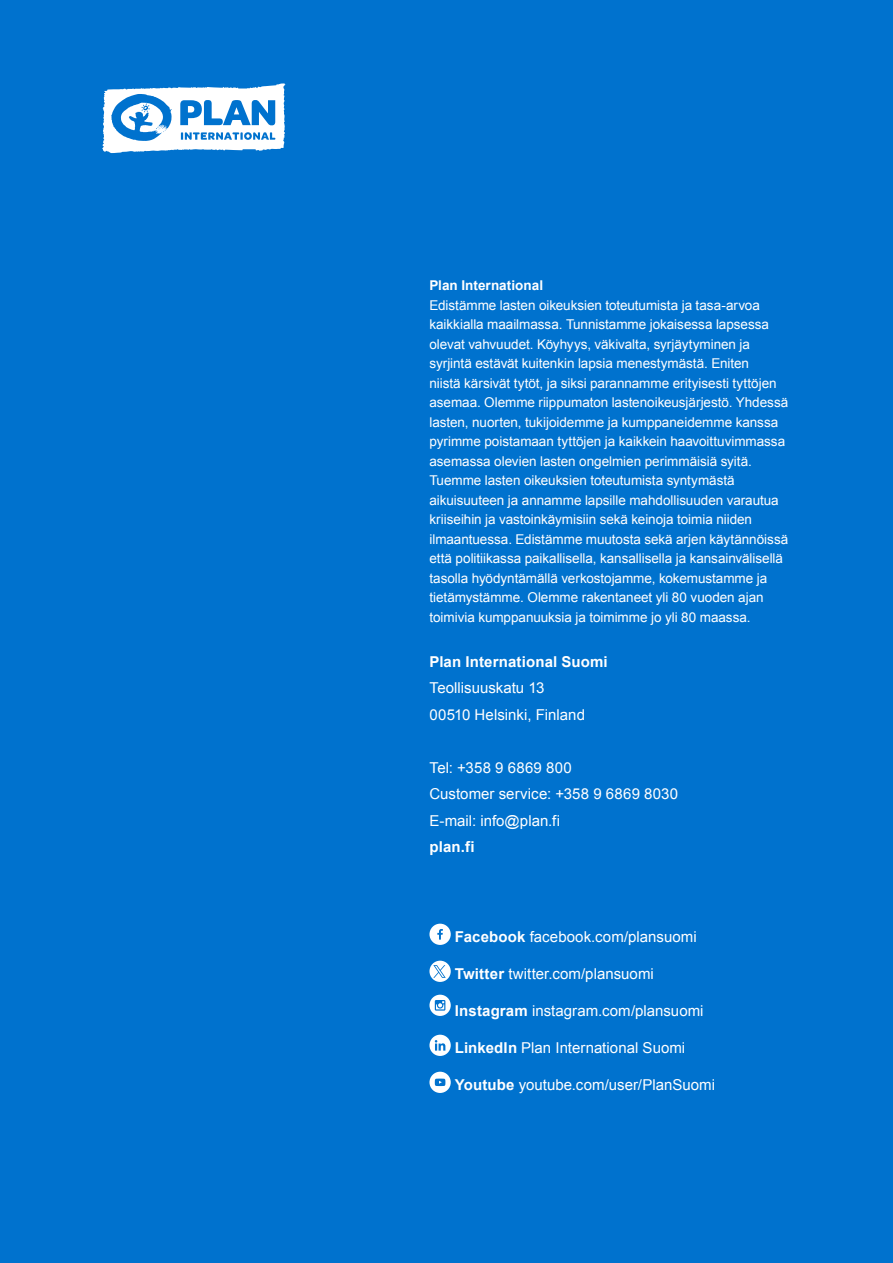
<style>
.page{position:relative;width:893px;height:1263px;background:#fff}
.page>*{position:absolute;margin:0;border:0;box-sizing:border-box;transform-origin:0 0}
.Leipä{font:15px "Arial";color:#fff}
.Leipä-2{font:700 15px "Arial";letter-spacing:.01em;color:#fff}
.leipä{font:13.5px/19.5px "Arial";letter-spacing:-.005em;color:#fff}
.leipä-2{font:700 13.5px "Arial";letter-spacing:.005em;color:#fff}
.s1{font-weight:700}
</style>
<div class="page">
<div style="left:1px;top:1px;width:892px;height:1262px;background:#0072ce"></div>
<svg style="left:429px;top:924px;width:22px;height:21px"></svg>
<div style="left:429px;top:961px;width:22px;height:21px;background:#fff;border-radius:50%"></div>
<svg style="left:429px;top:995px;width:22px;height:21px"></svg>
<svg style="left:429px;top:1035px;width:22px;height:21px"></svg>
<svg style="left:429px;top:1072px;width:22px;height:21px"></svg>
<svg style="left:102px;top:83px;width:183px;height:70px"></svg>
<svg style="left:433px;top:965px;width:13px;height:13px"></svg>
<p class="leipä-2" style="left:429px;top:277px;width:115px">Plan International</p>
<p class="leipä" style="left:429px;top:296px;width:360px">Edistämme lasten oikeuksien toteutumista ja tasa-arvoa kaikkialla maailmassa. Tunnistamme jokaisessa lapsessa olevat vahvuudet. Köyhyys, väkivalta, syrjäytyminen ja syrjintä estävät kuitenkin lapsia menestymästä. Eniten<br>niistä kärsivät tytöt, ja siksi parannamme erityisesti tyttöjen asemaa. Olemme riippumaton lastenoikeusjärjestö. Yhdessä lasten, nuorten, tukijoidemme ja kumppaneidemme kanssa pyrimme poistamaan tyttöjen ja kaikkein haavoittuvimmassa asemassa olevien lasten ongelmien perimmäisiä syitä.<br>Tuemme lasten oikeuksien toteutumista syntymästä aikuisuuteen ja annamme lapsille mahdollisuuden varautua kriiseihin ja vastoinkäymisiin sekä keinoja toimia niiden ilmaantuessa. Edistämme muutosta sekä arjen käytännöissä että politiikassa paikallisella, kansallisella ja kansainvälisellä tasolla hyödyntämällä verkostojamme, kokemustamme ja tietämystämme. Olemme rakentaneet yli 80 vuoden ajan toimivia kumppanuuksia ja toimimme jo yli 80 maassa.</p>
<p class="Leipä-2" style="left:429px;top:651px;width:180px">Plan International Suomi</p>
<p class="Leipä" style="left:429px;top:678px;width:116px">Teollisuuskatu 13</p>
<p class="Leipä" style="left:429px;top:704px;width:157px">00510 Helsinki, Finland</p>
<p class="Leipä" style="left:429px;top:757px;width:144px">Tel: +358 9 6869 800</p>
<p class="Leipä" style="left:429px;top:784px;width:250px">Customer service: +358 9 6869 8030</p>
<p class="Leipä" style="left:429px;top:810px;width:132px">E-mail: info@plan.fi</p>
<p class="Leipä-2" style="left:429px;top:837px;width:47px">plan.fi</p>
<p class="Leipä" style="left:455px;top:927px;width:243px"><span class="s1">Facebook</span> facebook.com/plansuomi</p>
<p class="Leipä" style="left:455px;top:964px;width:200px"><span class="s1">Twitter</span> twitter.com/plansuomi</p>
<p class="Leipä" style="left:455px;top:1001px;width:250px"><span class="s1">Instagram</span> instagram.com/plansuomi</p>
<p class="Leipä" style="left:455px;top:1038px;width:232px"><span class="s1">LinkedIn</span> Plan International Suomi</p>
<p class="Leipä" style="left:455px;top:1075px;width:262px"><span class="s1">Youtube</span> youtube.com/user/PlanSuomi</p>
</div>
